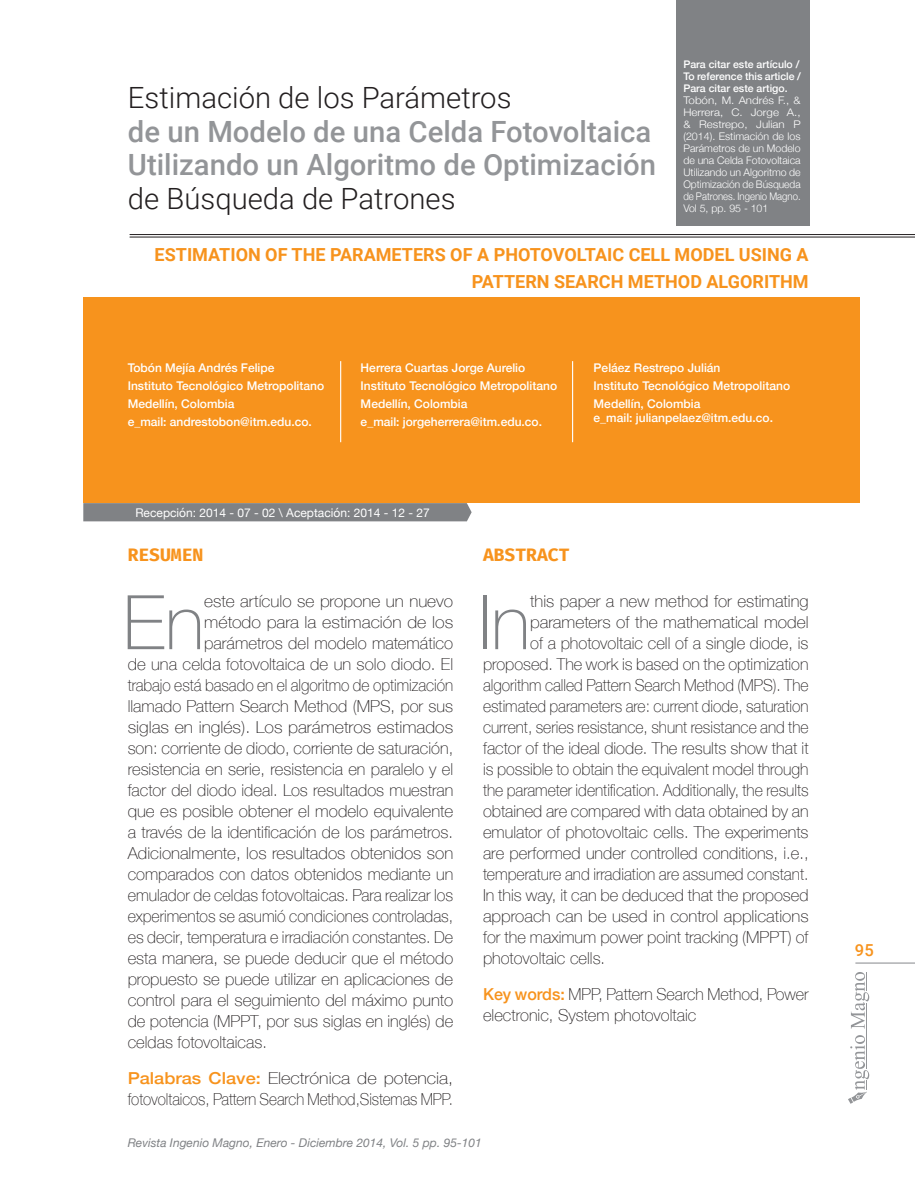
<style>
.page{position:relative;width:915px;height:1191px;background:#fff}
.page>*{position:absolute;margin:0;border:0;box-sizing:border-box;transform-origin:0 0}
.t1{font:100 75.3px "Helvetica Neue";color:#808285}
.t2{font:500 29.25px/33.6px "Roboto";color:#939598}
.t3{font:300 29.25px "Roboto";color:#231f20}
.t4{font:700 18px/27px "Roboto";color:#f7931d;text-align:right}
.t5{font:700 18px "Fira Mono";color:#f7931d}
.t6{font:100 16.5px/21px "Helvetica Neue";color:#231f20}
.t7{font:100 16.5px "Helvetica Neue";color:#231f20;scale:.95 1}
.t8{font:100 16.5px "Helvetica Neue";color:#231f20;scale:.94 1}
.t9{font:100 16.5px "Helvetica Neue";color:#231f20;scale:.96 1}
.t10{font:100 16.5px/21px "Helvetica Neue";color:#231f20;scale:1.1 1}
.t11{font:100 16.5px "Helvetica Neue";color:#231f20;scale:1.04 1}
.t12{font:100 16.5px "Helvetica Neue";color:#231f20;scale:1.05 1}
.t13{font:100 16.5px "Helvetica Neue";color:#231f20;scale:1.07 1}
.t14{font:100 16.5px "Helvetica Neue";color:#231f20;scale:1.08 1}
.t15{font:500 16.5px "Roboto";color:#f7931d}
.t16{font:500 12px/18px "Helvetica Neue";color:#fff}
.t17{font:italic 12px "Helvetica Neue";color:#808285}
.t18{font:12px "Helvetica Neue";color:#fff}
.t19{font:300 10.5px/12px "Helvetica Neue";color:#fff;text-align:justify;scale:1.1 1}
.t20{font:500 10.5px/12px "Helvetica Neue";color:#fff;text-align:justify}
.s1{font-weight:500;color:#f7931d}
</style>
<div class="page">
<svg style="left:848px;top:1035px;width:20px;height:68px"></svg>
<hr style="left:866px;top:1002px;width:1px;height:66px;background:#939598">
<svg style="left:851px;top:972px;width:17px;height:57px"></svg>
<hr style="left:855px;top:962px;width:59px;height:1px;background:#939598">
<div style="left:675px;top:0;width:134px;height:225px;background:#808285"></div>
<div style="left:83px;top:298px;width:776px;height:205px;background:#f7931d"></div>
<hr style="left:130px;top:234px;width:784px;height:1px;background:#231f20">
<hr style="left:130px;top:237px;width:784px;height:1px;background:#231f20">
<div style="left:83px;top:503px;width:388px;height:18px;background:#808285"></div>
<hr style="left:340px;top:361px;width:1px;height:81px;background:#fff">
<hr style="left:572px;top:361px;width:1px;height:81px;background:#fff">
<h2 class="t3" style="left:128px;top:77px;width:385px">Estimación de los Parámetros</h2>
<h2 class="t2" style="left:128px;top:113px;width:529px">de un Modelo de una Celda Fotovoltaica<br>Utilizando un Algoritmo de Optimización</h2>
<h2 class="t3" style="left:128px;top:178px;width:329px">de Búsqueda de Patrones</h2>
<p class="t20" style="left:683px;top:58px;width:119px">Para citar este artículo / To reference this article / Para citar este artigo.</p>
<p class="t19" style="left:683px;top:94px;width:108px">Tobón, M. Andrés F., &amp; Herrera, C. Jorge A., &amp; Restrepo, Julian P (2014). Estimación de los Parámetros de un Modelo de una Celda Fotovoltaica Utilizando un Algoritmo de Optimización de Búsqueda de Patrones. Ingenio Magno.<br>Vol 5, pp. 95 - 101</p>
<p class="t4" style="left:155px;top:240px;width:655px">ESTIMATION OF THE PARAMETERS OF A PHOTOVOLTAIC CELL MODEL USING A<br>PATTERN SEARCH METHOD ALGORITHM</p>
<p class="t16" style="left:128px;top:357px;width:198px">Tobón Mejía Andrés Felipe<br>Instituto Tecnológico Metropolitano<br>Medellín, Colombia<br>e_mail: andrestobon@itm.edu.co.</p>
<p class="t16" style="left:360px;top:358px;width:198px">Herrera Cuartas Jorge Aurelio<br>Instituto Tecnológico Metropolitano<br>Medellín, Colombia<br>e_mail: jorgeherrera@itm.edu.co.</p>
<p class="t16" style="left:593px;top:358px;width:198px">Peláez Restrepo Julián<br>Instituto Tecnológico Metropolitano<br>Medellín, Colombia</p>
<p class="t16" style="left:593px;top:407px;width:181px">e_mail: julianpelaez@itm.edu.co.</p>
<p class="t18" style="left:135px;top:504px;width:296px">Recepción: 2014 - 07 - 02 \ Aceptación: 2014 - 12 - 27</p>
<p class="t5" style="left:128px;top:542px;width:77px">RESUMEN</p>
<h1 class="t1" style="left:123px;top:565px;width:83px">En</h1>
<p class="t12" style="left:204px;top:589px;width:238px">este artículo se propone un nuevo</p>
<p class="t14" style="left:204px;top:610px;width:232px">método para la estimación de los</p>
<p class="t6" style="left:204px;top:632px;width:250px">parámetros del modelo matemático</p>
<p class="t6" style="left:128px;top:653px;width:327px">de una celda fotovoltaica de un solo diodo. El</p>
<p class="t8" style="left:128px;top:673px;width:348px">trabajo está basado en el algoritmo de optimización</p>
<p class="t6" style="left:128px;top:695px;width:327px">llamado Pattern Search Method (MPS, por sus</p>
<p class="t13" style="left:128px;top:715px;width:306px">siglas en inglés). Los parámetros estimados</p>
<p class="t6" style="left:128px;top:737px;width:327px">son: corriente de diodo, corriente de saturación,</p>
<p class="t6" style="left:128px;top:758px;width:327px">resistencia en serie, resistencia en paralelo y el</p>
<p class="t6" style="left:128px;top:779px;width:327px">factor del diodo ideal. Los resultados muestran</p>
<p class="t6" style="left:128px;top:800px;width:327px">que es posible obtener el modelo equivalente</p>
<p class="t6" style="left:128px;top:821px;width:327px">a través de la identificación de los parámetros.</p>
<p class="t11" style="left:128px;top:841px;width:314px">Adicionalmente, los resultados obtenidos son</p>
<p class="t6" style="left:128px;top:863px;width:327px">comparados con datos obtenidos mediante un</p>
<p class="t6" style="left:128px;top:884px;width:327px">emulador de celdas fotovoltaicas. Para realizar los</p>
<p class="t9" style="left:128px;top:904px;width:340px">experimentos se asumió condiciones controladas,</p>
<p class="t6" style="left:128px;top:926px;width:327px">es decir, temperatura e irradiación constantes. De</p>
<p class="t6" style="left:128px;top:947px;width:327px">esta manera, se puede deducir que el método</p>
<p class="t6" style="left:128px;top:968px;width:327px">propuesto se puede utilizar en aplicaciones de</p>
<p class="t6" style="left:128px;top:989px;width:327px">control para el seguimiento del máximo punto</p>
<p class="t6" style="left:128px;top:1010px;width:327px">de potencia (MPPT, por sus siglas en inglés) de</p>
<p class="t6" style="left:128px;top:1031px;width:141px">celdas fotovoltaicas.</p>
<p class="t10" style="left:128px;top:1067px;width:297px"><span class="s1">Palabras Clave:</span> Electrónica de potencia, fotovoltaicos, Pattern Search Method,Sistemas MPP.</p>
<p class="t5" style="left:483px;top:542px;width:88px">ABSTRACT</p>
<h1 class="t1" style="left:478px;top:565px;width:53px">In</h1>
<p class="t6" style="left:530px;top:590px;width:280px">this paper a new method for estimating</p>
<p class="t12" style="left:530px;top:610px;width:266px">parameters of the mathematical model</p>
<p class="t6" style="left:530px;top:632px;width:280px">of a photovoltaic cell of a single diode, is</p>
<p class="t6" style="left:483px;top:653px;width:327px">proposed. The work is based on the optimization</p>
<p class="t8" style="left:483px;top:673px;width:348px">algorithm called Pattern Search Method (MPS). The</p>
<p class="t7" style="left:483px;top:694px;width:344px">estimated parameters are: current diode, saturation</p>
<p class="t7" style="left:483px;top:715px;width:344px">current, series resistance, shunt resistance and the</p>
<p class="t6" style="left:483px;top:737px;width:327px">factor of the ideal diode. The results show that it</p>
<p class="t6" style="left:483px;top:758px;width:327px">is possible to obtain the equivalent model through</p>
<p class="t7" style="left:483px;top:778px;width:344px">the parameter identification. Additionally, the results</p>
<p class="t6" style="left:483px;top:800px;width:327px">obtained are compared with data obtained by an</p>
<p class="t6" style="left:483px;top:821px;width:327px">emulator of photovoltaic cells. The experiments</p>
<p class="t6" style="left:483px;top:842px;width:327px">are performed under controlled conditions, i.e.,</p>
<p class="t9" style="left:483px;top:862px;width:340px">temperature and irradiation are assumed constant.</p>
<p class="t6" style="left:483px;top:884px;width:327px">In this way, it can be deduced that the proposed</p>
<p class="t11" style="left:483px;top:904px;width:314px">approach can be used in control applications</p>
<p class="t6" style="left:483px;top:926px;width:327px">for the maximum power point tracking (MPPT) of</p>
<p class="t6" style="left:483px;top:947px;width:124px">photovoltaic cells.</p>
<p class="t6" style="left:483px;top:983px;width:327px"><span class="s1">Key words:</span> MPP, Pattern Search Method, Power electronic, System photovoltaic</p>
<p class="t17" style="left:128px;top:1134px;width:355px">Revista Ingenio Magno, Enero - Diciembre 2014, Vol. 5 pp. 95-101</p>
<p class="t15" style="left:854px;top:938px;width:20px">95</p>
</div>
